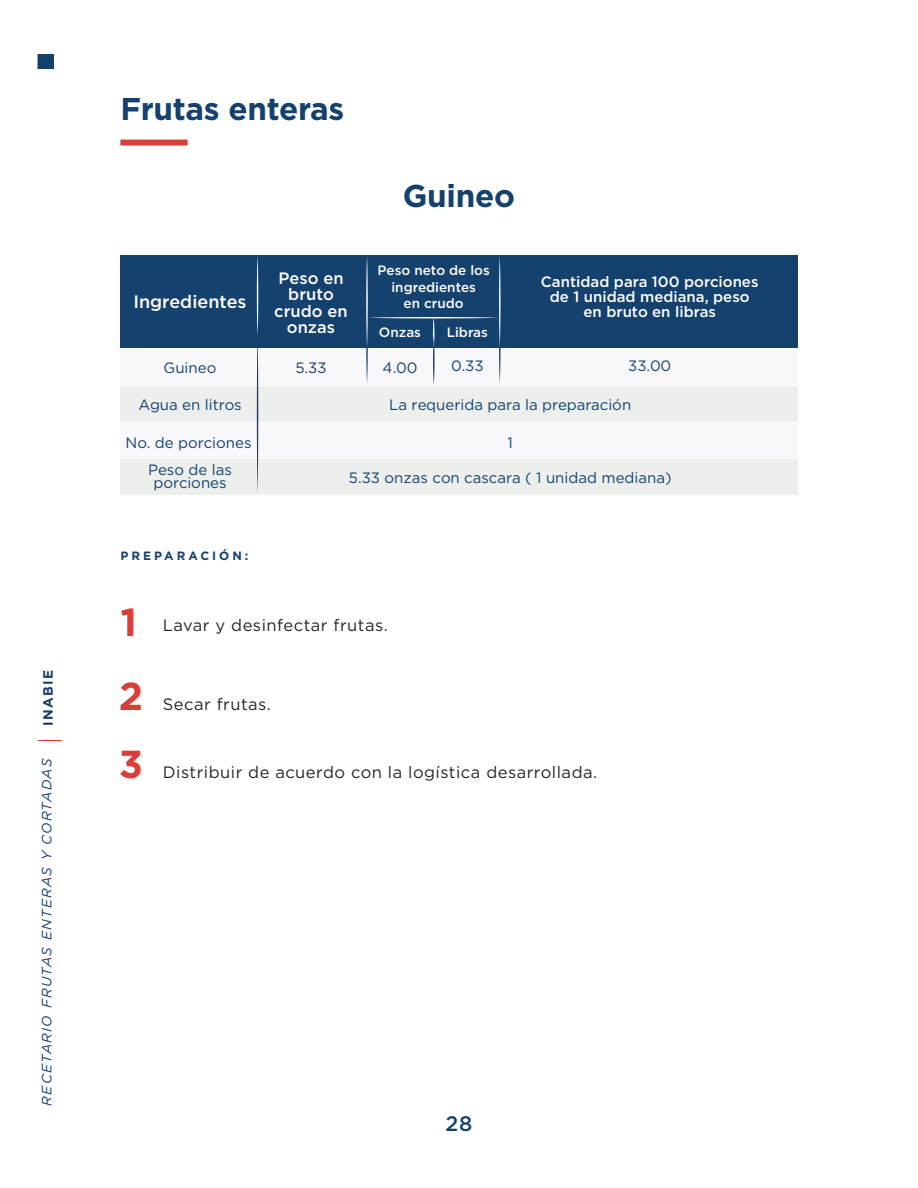
<style>
.page{position:relative;width:918px;height:1188px;background:#fff}
.page>*{position:absolute;margin:0;border:0;box-sizing:border-box;transform-origin:0 0}
.t1{font:700 39px/67.8px "Gotham";color:#db3e36}
.t2{font:700 31.5px "Gotham";letter-spacing:-.01em;color:#15416f}
.t3{font:500 21px "Gotham";color:#15416f}
.t4{font:500 18px "Gotham";color:#fff}
.t5{font:16.5px "Gotham";letter-spacing:.03em;color:#282526}
.t6{font:500 16.5px/16.5px "Gotham";color:#fff;text-align:center}
.t7{font:15px/27.2px "Gotham";color:#15416f;text-align:center}
.t8{font:500 15px/15px "Gotham";color:#fff;text-align:center}
.t9{font:500 13.5px/16.5px "Gotham";color:#fff;text-align:center}
.t10{font:italic 13.5px "Gotham";letter-spacing:.095em;color:#173a69}
.t11{font:700 13.5px "Gotham";letter-spacing:.1em;color:#173a69}
.t12{font:700 12px "Gotham";letter-spacing:.25em;color:#15416f}
</style>
<div class="page">
<div style="left:38px;top:54px;width:16px;height:15px;background:#15416f"></div>
<svg style="left:39px;top:740px;width:22px;height:1px"></svg>
<div style="left:120px;top:140px;width:68px;height:6px;background:#db3e36"></div>
<div style="left:120px;top:255px;width:678px;height:93px;background:#15416f"></div>
<div style="left:120px;top:350px;width:678px;height:35px;background:#f8f8fb"></div>
<div style="left:120px;top:386px;width:678px;height:35px;background:#edefed"></div>
<div style="left:120px;top:423px;width:678px;height:35px;background:#f8f8fb"></div>
<div style="left:120px;top:460px;width:678px;height:35px;background:#edefed"></div>
<svg style="left:257px;top:256px;width:1px;height:238px"></svg>
<svg style="left:366px;top:256px;width:135px;height:129px"></svg>
<p class="t11" style="left:39px;top:726px;width:57px;rotate:-90deg">INABIE</p>
<p class="t10" style="left:38px;top:1106px;width:349px;rotate:-90deg">RECETARIO FRUTAS ENTERAS Y CORTADAS</p>
<h2 class="t2" style="left:120px;top:88px;width:226px">Frutas enteras</h2>
<h2 class="t2" style="left:403px;top:175px;width:114px">Guineo</h2>
<p class="t4" style="left:133px;top:290px;width:115px">Ingredientes</p>
<p class="t6" style="left:274px;top:269px;width:75px">Peso en bruto crudo en onzas</p>
<p class="t9" style="left:378px;top:262px;width:114px">Peso neto de los ingredientes<br>en crudo</p>
<p class="t9" style="left:379px;top:324px;width:44px">Onzas</p>
<p class="t9" style="left:447px;top:324px;width:43px">Libras</p>
<p class="t8" style="left:541px;top:274px;width:219px">Cantidad para 100 porciones de 1 unidad mediana, peso en bruto en libras</p>
<p class="t7" style="left:164px;top:354px;width:54px">Guineo</p>
<p class="t7" style="left:295px;top:354px;width:33px">5.33</p>
<p class="t7" style="left:383px;top:354px;width:36px">4.00</p>
<p class="t7" style="left:451px;top:352px;width:34px">0.33</p>
<p class="t7" style="left:628px;top:352px;width:45px">33.00</p>
<p class="t7" style="left:389px;top:391px;width:243px">La requerida para la preparación</p>
<p class="t7" style="left:508px;top:428px;width:7px">1</p>
<p class="t7" style="left:349px;top:464px;width:324px">5.33 onzas con cascara ( 1 unidad mediana)</p>
<p class="t7" style="left:138px;top:391px;width:105px">Agua en litros</p>
<p class="t7" style="left:126px;top:428px;width:127px">No. de porciones<br>Peso de las</p>
<p class="t7" style="left:153px;top:469px;width:75px">porciones</p>
<p class="t12" style="left:120px;top:548px;width:130px">PREPARACIÓN:</p>
<h1 class="t1" style="left:120px;top:588px;width:18px">1</h1>
<p class="t5" style="left:163px;top:615px;width:227px">Lavar y desinfectar frutas.</p>
<h1 class="t1" style="left:119px;top:662px;width:26px">2<br>3</h1>
<p class="t5" style="left:163px;top:694px;width:110px">Secar frutas.</p>
<p class="t5" style="left:163px;top:762px;width:436px">Distribuir de acuerdo con la logística desarrollada.</p>
<h3 class="t3" style="left:446px;top:1110px;width:28px">28</h3>
</div>
